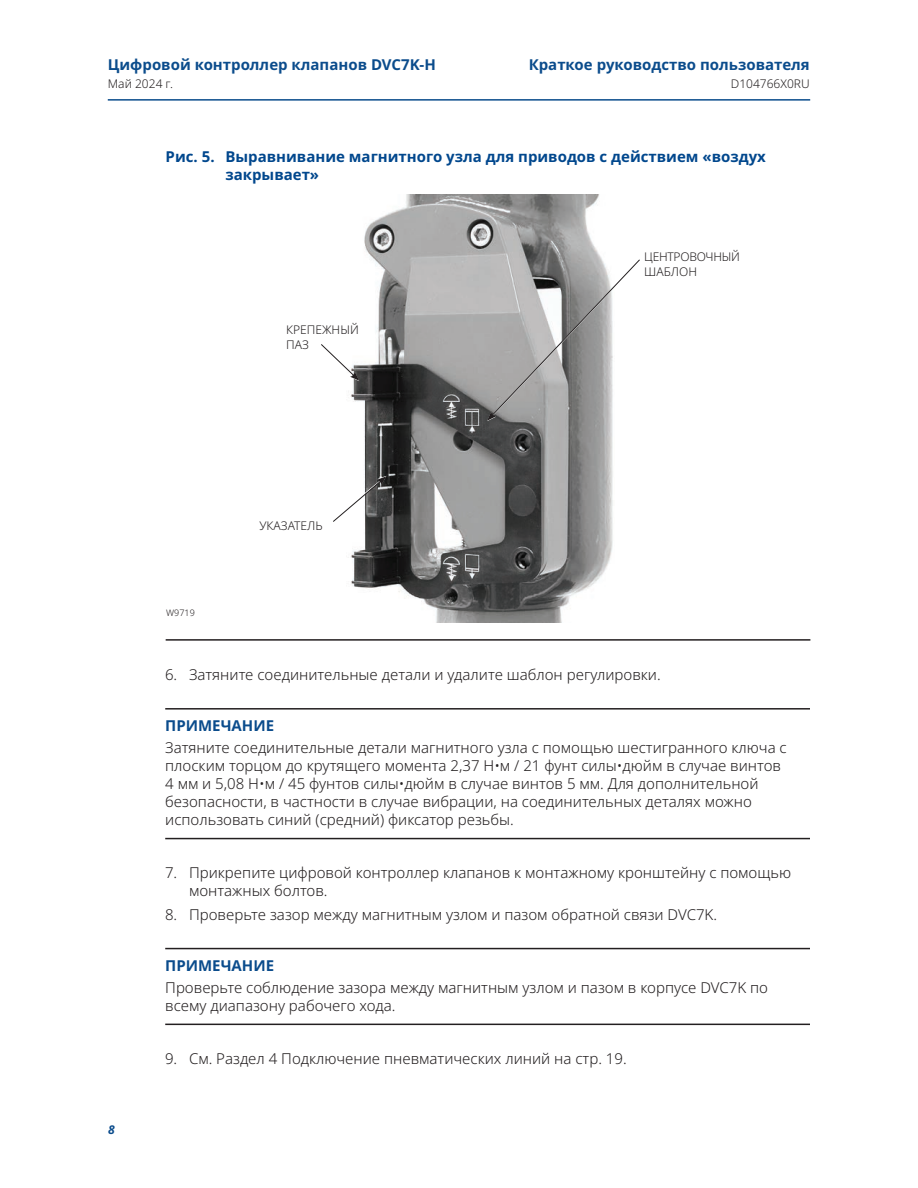
<style>
.page{position:relative;width:918px;height:1188px;background:#fff}
.page>*{position:absolute;margin:0;border:0;box-sizing:border-box;transform-origin:0 0}
._06_Important___Tip_Text{font:300 15px/18px "Noto Sans";color:#231f20}
.t1{font:700 15px/18px "Noto Sans";color:#01478d}
._07_MP_Manual_document_type_right_aligned{font:700 15px "Noto Sans";color:#0b4c8c}
._06_Important___Tip{font:700 15px "Noto Sans";color:#0b4c8c}
._03_Figure_call_outs{font:300 12px/14.4px "Noto Sans";color:#231f20}
._03_Figure_call_outs-2{font:300 12px/14.4px "Noto Sans";letter-spacing:-.02em;color:#231f20}
._07_MP_Date_left_aligned{font:300 12px "Noto Sans";color:#231f20}
.t2{font:italic 700 12px "Noto Sans";color:#0b4c8c}
.Art_Number{font:300 9px "Noto Sans";color:#231f20}
</style>
<div class="page">
<hr style="left:108px;top:99px;width:702px;height:2px;background:#0b4c8c">
<hr style="left:166px;top:639px;width:644px;height:2px;background:#231f20">
<hr style="left:165px;top:708px;width:645px;height:2px;background:#231f20">
<hr style="left:165px;top:838px;width:645px;height:1px;background:#231f20">
<hr style="left:165px;top:948px;width:645px;height:1px;background:#231f20">
<hr style="left:165px;top:1024px;width:645px;height:1px;background:#231f20">
<img style="left:351px;top:195px;width:262px;height:427px">
<svg style="left:333px;top:476px;width:54px;height:47px"></svg>
<svg style="left:487px;top:259px;width:153px;height:162px"></svg>
<svg style="left:321px;top:343px;width:38px;height:38px"></svg>
<p class="_07_MP_Manual_document_type_right_aligned" style="left:108px;top:56px;width:330px">Цифровой контроллер клапанов DVC7K-H</p>
<p class="_07_MP_Date_left_aligned" style="left:108px;top:77px;width:67px">Май 2024 г.</p>
<p class="_07_MP_Manual_document_type_right_aligned" style="left:529px;top:56px;width:283px">Краткое руководство пользователя</p>
<p class="_03_Figure_call_outs" style="left:731px;top:77px;width:80px">D104766X0RU</p>
<p class="t1" style="left:225px;top:148px;width:542px;text-indent:-60px">Рис. 5. Выравнивание магнитного узла для приводов с действием «воздух закрывает»</p>
<p class="_03_Figure_call_outs" style="left:286px;top:323px;width:74px">КРЕПЕЖНЫЙ<br>ПАЗ</p>
<p class="Art_Number" style="left:166px;top:608px;width:30px">W9719</p>
<p class="_03_Figure_call_outs" style="left:259px;top:518px;width:65px">УКАЗАТЕЛЬ</p>
<p class="_03_Figure_call_outs-2" style="left:644px;top:250px;width:97px">ЦЕНТРОВОЧНЫЙ<br>ШАБЛОН</p>
<p class="t2" style="left:108px;top:1121px;width:8px">8</p>
<p class="_06_Important___Tip_Text" style="left:165px;top:666px;width:497px">6. Затяните соединительные детали и удалите шаблон регулировки.</p>
<p class="_06_Important___Tip" style="left:165px;top:717px;width:110px">ПРИМЕЧАНИЕ</p>
<p class="_06_Important___Tip_Text" style="left:165px;top:739px;width:623px">Затяните соединительные детали магнитного узла с помощью шестигранного ключа с плоским торцом до крутящего момента 2,37 Н•м / 21 фунт силы•дюйм в случае винтов 4 мм и 5,08 Н•м / 45 фунтов силы•дюйм в случае винтов 5 мм. Для дополнительной безопасности, в частности в случае вибрации, на соединительных деталях можно использовать синий (средний) фиксатор резьбы.</p>
<p class="_06_Important___Tip_Text" style="left:189px;top:864px;width:604px;text-indent:-24px">7. Прикрепите цифровой контроллер клапанов к монтажному кронштейну с помощью монтажных болтов.</p>
<p class="_06_Important___Tip_Text" style="left:165px;top:906px;width:554px">8. Проверьте зазор между магнитным узлом и пазом обратной связи DVC7K.</p>
<p class="_06_Important___Tip" style="left:165px;top:957px;width:110px">ПРИМЕЧАНИЕ</p>
<p class="_06_Important___Tip_Text" style="left:165px;top:979px;width:604px">Проверьте соблюдение зазора между магнитным узлом и пазом в корпусе DVC7K по всему диапазону рабочего хода.</p>
<p class="_06_Important___Tip_Text" style="left:165px;top:1050px;width:463px">9. См. Раздел 4 Подключение пневматических линий на стр. 19.</p>
</div>
